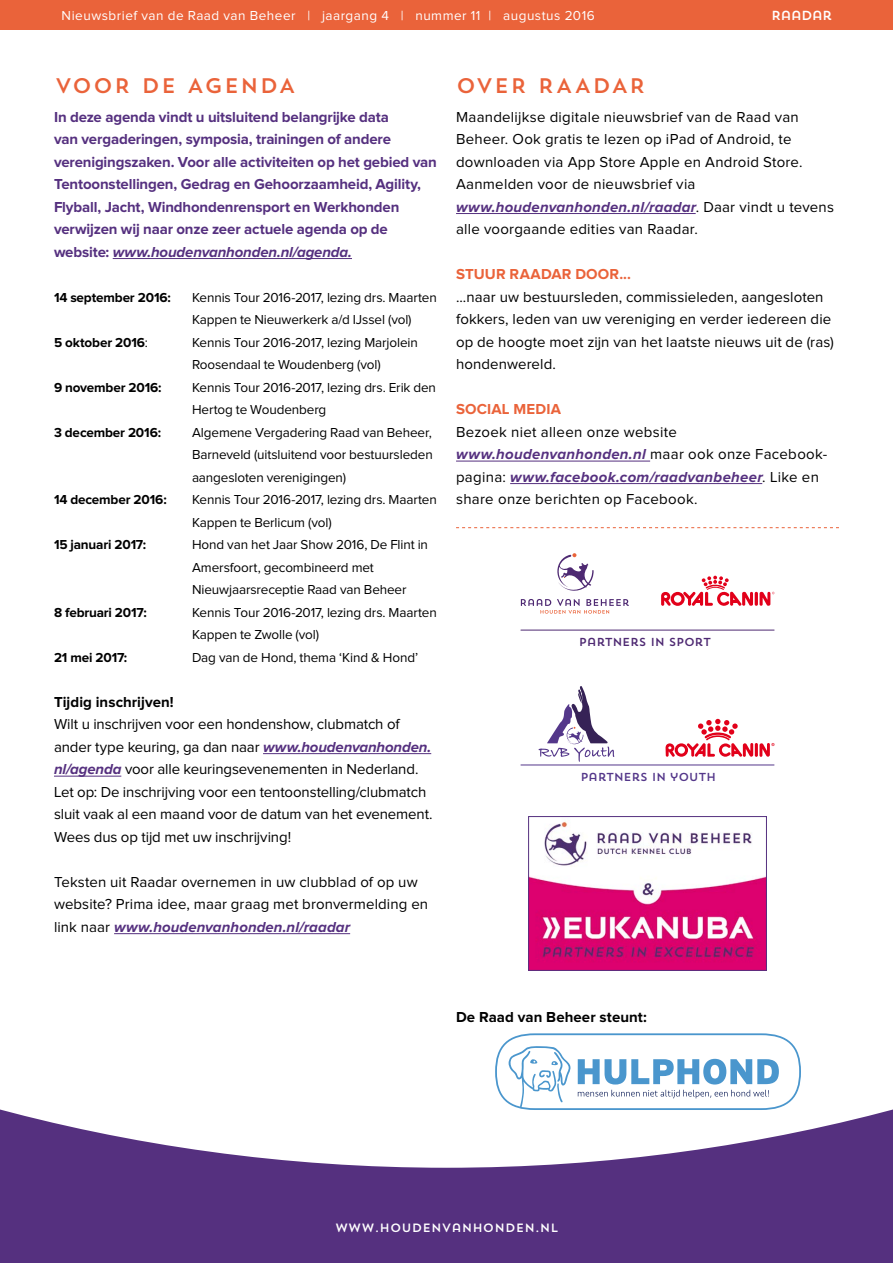
<style>
.page{position:relative;width:893px;height:1263px;background:#fff}
.page>*{position:absolute;margin:0;border:0;box-sizing:border-box;transform-origin:0 0}
.t1{font:21px "Trend Sans One";letter-spacing:.045em;color:#ea633a}
.t2{font:15px/22.5px "Proxima Nova";letter-spacing:.005em;color:#000}
.t3{font:700 15px/22.5px "Proxima Nova";letter-spacing:-.01em;color:#55307f}
.t4{font:700 15px "Proxima Nova";letter-spacing:.005em;color:#000}
.t5{font:700 15px "Proxima Nova";letter-spacing:.01em;color:#ea633a}
.t6{font:13.5px/22.5px "Proxima Nova";letter-spacing:-.01em;color:#000}
.t7{font:700 13.5px "Proxima Nova";letter-spacing:-.01em;color:#000}
.t8{font:13.5px "Proxima Nova";letter-spacing:.035em;color:#fff}
.t9{font:13.05px "Trend Sans One";letter-spacing:-.07em;color:#fff}
.t10{font:12px "Trend Sans One";color:#fff}
.t11{font:11.55px "Trend Sans One";letter-spacing:-.04em;color:#4e2972}
.t12{font:11.55px "Trend Sans One";letter-spacing:-.04em;color:#54378a}
.s1{font-style:italic}
.s2{font-weight:400}
.s3{font-weight:700;font-style:italic;color:#55307f}
</style>
<div class="page">
<svg style="left:495px;top:1033px;width:306px;height:72px"></svg>
<svg style="left:521px;top:599px;width:108px;height:15px"></svg>
<svg style="left:557px;top:553px;width:37px;height:38px"></svg>
<hr style="left:521px;top:630px;width:253px;height:1px;background:#4e2972">
<hr style="left:755px;top:592px;width:3px;height:14px;background:#e2001a;border-radius:2px">
<svg style="left:661px;top:576px;width:92px;height:30px"></svg>
<svg style="left:760px;top:592px;width:14px;height:14px"></svg>
<hr style="left:521px;top:765px;width:253px;height:1px;background:#54378a">
<hr style="left:755px;top:743px;width:3px;height:14px;background:#e2001a;border-radius:2px">
<svg style="left:759px;top:743px;width:15px;height:14px"></svg>
<svg style="left:666px;top:719px;width:87px;height:38px"></svg>
<svg style="left:539px;top:686px;width:75px;height:76px"></svg>
<svg style="left:0;top:1105px;width:893px;height:158px;fill:#55307f"></svg>
<div style="left:0;top:0;width:893px;height:30px;background:#ea633a"></div>
<hr style="left:113px;top:258px;width:239px;height:1px;background:#55307f">
<hr style="left:456px;top:213px;width:240px;height:1px;background:#55307f">
<hr style="left:456px;top:461px;width:194px;height:1px;background:#55307f">
<hr style="left:510px;top:483px;width:252px;height:1px;background:#55307f">
<svg style="left:456px;top:527px;width:383px;height:1px"></svg>
<hr style="left:263px;top:753px;width:168px;height:1px;background:#55307f">
<hr style="left:54px;top:776px;width:67px;height:1px;background:#55307f">
<hr style="left:114px;top:933px;width:236px;height:1px;background:#55307f">
<img style="left:530px;top:821px;width:235px;height:148px">
<div style="left:528px;top:816px;width:239px;height:155px;border:1px solid #55307f"></div>
<p class="t8" style="left:62px;top:9px;width:535px">Nieuwsbrief van de Raad van Beheer | jaargang 4 | nummer 11 | augustus 2016</p>
<p class="t9" style="left:771px;top:7px;width:63px">RAADAR</p>
<h1 class="t1" style="left:55px;top:72px;width:242px">VOOR DE AGENDA</h1>
<p class="t3" style="left:54px;top:106px;width:384px">In deze agenda vindt u uitsluitend belangrijke data<br>van vergaderingen, symposia, trainingen of andere verenigingszaken. Voor alle activiteiten op het gebied van Tentoonstellingen, Gedrag en Gehoorzaamheid, Agility, Flyball, Jacht, Windhondenrensport en Werkhonden verwijzen wij naar onze zeer actuele agenda op de website: <span class="s1">www.houdenvanhonden.nl/agenda.</span></p>
<p class="t7" style="left:54px;top:291px;width:118px">14 september 2016:</p>
<p class="t6" style="left:192px;top:286px;width:246px">Kennis Tour 2016-2017, lezing drs. Maarten<br>Kappen te Nieuwerkerk a/d IJssel (vol)</p>
<p class="t7" style="left:54px;top:336px;width:95px">5 oktober 2016<span class="s2">:</span></p>
<p class="t6" style="left:192px;top:331px;width:227px">Kennis Tour 2016-2017, lezing Marjolein<br>Roosendaal te Woudenberg (vol)</p>
<p class="t7" style="left:54px;top:381px;width:109px">9 november 2016:</p>
<p class="t6" style="left:192px;top:376px;width:246px">Kennis Tour 2016-2017, lezing drs. Erik den<br>Hertog te Woudenberg</p>
<p class="t7" style="left:54px;top:426px;width:109px">3 december 2016:</p>
<p class="t6" style="left:192px;top:421px;width:242px;text-align:justify">Algemene Vergadering Raad van Beheer, Barneveld (uitsluitend voor bestuursleden aangesloten verenigingen)</p>
<p class="t7" style="left:54px;top:493px;width:114px">14 december 2016:</p>
<p class="t6" style="left:192px;top:489px;width:246px">Kennis Tour 2016-2017, lezing drs. Maarten<br>Kappen te Berlicum (vol)</p>
<p class="t7" style="left:54px;top:538px;width:94px">15 januari 2017:</p>
<p class="t6" style="left:192px;top:534px;width:238px">Hond van het Jaar Show 2016, De Flint in<br>Amersfoort, gecombineerd met<br>Nieuwjaarsreceptie Raad van Beheer</p>
<p class="t7" style="left:54px;top:606px;width:94px">8 februari 2017:</p>
<p class="t6" style="left:192px;top:601px;width:246px">Kennis Tour 2016-2017, lezing drs. Maarten<br>Kappen te Zwolle (vol)</p>
<p class="t7" style="left:54px;top:651px;width:75px">21 mei 2017:</p>
<p class="t6" style="left:192px;top:646px;width:228px">Dag van de Hond, thema ‘Kind &amp; Hond’</p>
<p class="t4" style="left:54px;top:695px;width:121px">Tijdig inschrijven!</p>
<p class="t2" style="left:54px;top:713px;width:380px">Wilt u inschrijven voor een hondenshow, clubmatch of ander type keuring, ga dan naar <span class="s3">www.houdenvanhonden. nl/agenda</span> voor alle keuringsevenementen in Nederland.<br>Let op: De inschrijving voor een tentoonstelling/clubmatch sluit vaak al een maand voor de datum van het evenement.<br>Wees dus op tijd met uw inschrijving!</p>
<p class="t2" style="left:54px;top:871px;width:376px">Teksten uit Raadar overnemen in uw clubblad of op uw website? Prima idee, maar graag met bronvermelding en link naar <span class="s3">www.houdenvanhonden.nl/raadar</span></p>
<h1 class="t1" style="left:456px;top:72px;width:191px">OVER RAADAR</h1>
<p class="t2" style="left:456px;top:106px;width:380px">Maandelijkse digitale nieuwsbrief van de Raad van Beheer. Ook gratis te lezen op iPad of Android, te downloaden via App Store Apple en Android Store.<br>Aanmelden voor de nieuwsbrief via <span class="s3">www.houdenvanhonden.nl/raadar</span>. Daar vindt u tevens alle voorgaande edities van Raadar.</p>
<p class="t5" style="left:456px;top:267px;width:176px">STUUR RAADAR DOOR...</p>
<p class="t2" style="left:456px;top:286px;width:379px">...naar uw bestuursleden, commissieleden, aangesloten fokkers, leden van uw vereniging en verder iedereen die op de hoogte moet zijn van het laatste nieuws uit de (ras) hondenwereld.</p>
<p class="t5" style="left:456px;top:402px;width:106px">SOCIAL MEDIA</p>
<p class="t2" style="left:456px;top:421px;width:373px">Bezoek niet alleen onze website <span class="s3">www.houdenvanhonden.nl</span> maar ook onze Facebook&shy;pagina: <span class="s3">www.facebook.com/raadvanbeheer</span>. Like en share onze berichten op Facebook.</p>
<p class="t11" style="left:579px;top:635px;width:134px">PARTNERS IN SPORT</p>
<p class="t12" style="left:580px;top:769px;width:137px">PARTNERS IN YOUTH</p>
<p class="t4" style="left:456px;top:1010px;width:192px">De Raad van Beheer steunt:</p>
<p class="t10" style="left:335px;top:1219px;width:225px">WWW.HOUDENVANHONDEN.NL</p>
</div>
